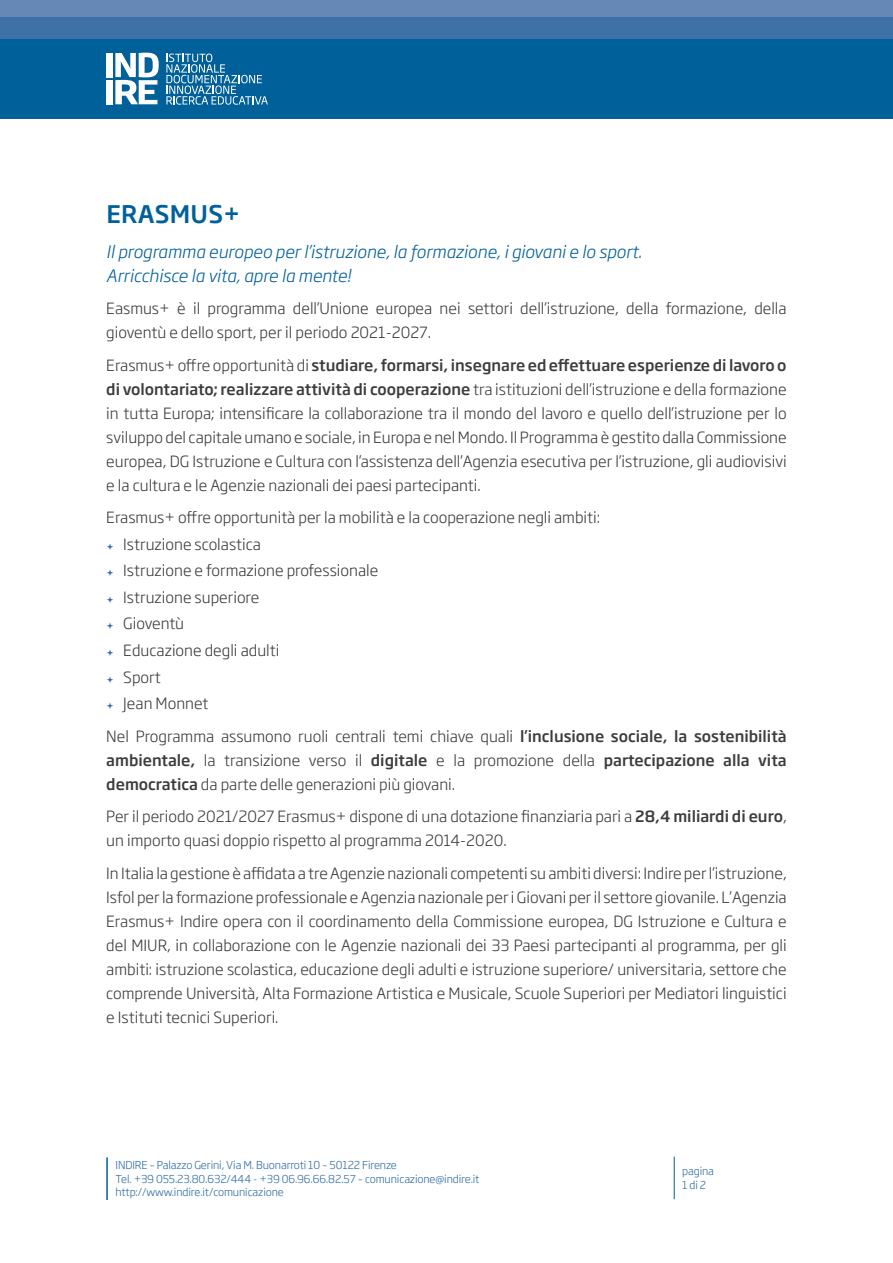
<style>
.page{position:relative;width:893px;height:1263px;background:#fff}
.page>*{position:absolute;margin:0;border:0;box-sizing:border-box;transform-origin:0 0}
.t1{font:500 24px "Soho Gothic Pro";letter-spacing:.015em;color:#006099}
.t2{font:italic 300 16.95px/24px "Soho Gothic Pro";color:#006099}
.t3{font:300 15.3px/24px "Soho Gothic Pro";color:#3c3c3b}
.t4{font:300 10.8px/13.5px "Soho Gothic Pro";letter-spacing:-.01em;color:#2f6ca2}
.s1{font-weight:500}
</style>
<div class="page">
<hr style="left:106px;top:1157px;width:2px;height:43px;background:#006099">
<hr style="left:674px;top:1157px;width:1px;height:42px;background:#006099">
<div style="left:0;top:38px;width:893px;height:81px;background:#006099"></div>
<div style="left:0;top:17px;width:893px;height:21px;background:#3e72a7"></div>
<div style="left:0;top:0;width:893px;height:17px;background:#6588b6"></div>
<svg style="left:166px;top:54px;width:102px;height:51px"></svg>
<div style="left:106px;top:53px;width:6px;height:24px;background:#fff"></div>
<div style="left:106px;top:80px;width:6px;height:24px;background:#fff"></div>
<svg style="left:115px;top:53px;width:44px;height:51px"></svg>
<h1 class="t1" style="left:106px;top:195px;width:135px">ERASMUS+</h1>
<p class="t2" style="left:106px;top:238px;width:537px">Il programma europeo per l’istruzione, la formazione, i giovani e lo sport.<br>Arricchisce la vita, apre la mente!</p>
<p class="t3" style="left:106px;top:296px;width:682px">Easmus+ è il programma dell’Unione europea nei settori dell’istruzione, della formazione, della gioventù e dello sport, per il periodo 2021-2027.</p>
<p class="t3" style="left:106px;top:352px;width:682px;text-align:justify">Erasmus+ offre opportunità di <span class="s1">studiare, formarsi, insegnare ed effettuare esperienze di lavoro o di volontariato; realizzare attività di cooperazione</span> tra istituzioni dell’istruzione e della formazione in tutta Europa; intensificare la collaborazione tra il mondo del lavoro e quello dell’istruzione per lo sviluppo del capitale umano e sociale, in Europa e nel Mondo. Il Programma è gestito dalla Commissione europea, DG Istruzione e Cultura con l’assistenza dell’Agenzia esecutiva per l’istruzione, gli audiovisivi e la cultura e le Agenzie nazionali dei paesi partecipanti.</p>
<p class="t3" style="left:123px;top:503px;width:478px;line-height:26.5px;text-indent:-17px">Erasmus+ offre opportunità per la mobilità e la cooperazione negli ambiti:<br>Istruzione scolastica<br>Istruzione e formazione professionale<br>Istruzione superiore<br>Gioventù<br>Educazione degli adulti<br>Sport<br>Jean Monnet</p>
<p class="t3" style="left:106px;top:723px;width:682px;text-align:justify">Nel Programma assumono ruoli centrali temi chiave quali <span class="s1">l’inclusione sociale, la sostenibilità ambientale,</span> la transizione verso il <span class="s1">digitale</span> e la promozione della <span class="s1">partecipazione alla vita democratica</span> da parte delle generazioni più giovani.</p>
<p class="t3" style="left:106px;top:803px;width:682px">Per il periodo 2021/2027 Erasmus+ dispone di una dotazione finanziaria pari a <span class="s1">28,4 miliardi di euro</span>, un importo quasi doppio rispetto al programma 2014-2020.</p>
<p class="t3" style="left:106px;top:860px;width:682px;text-align:justify">In Italia la gestione è affidata a tre Agenzie nazionali competenti su ambiti diversi: Indire per l’istruzione, Isfol per la formazione professionale e Agenzia nazionale per i Giovani per il settore giovanile. L’Agenzia Erasmus+ Indire opera con il coordinamento della Commissione europea, DG Istruzione e Cultura e del MIUR, in collaborazione con le Agenzie nazionali dei 33 Paesi partecipanti al programma, per gli ambiti: istruzione scolastica, educazione degli adulti e istruzione superiore/ universitaria, settore che comprende Università, Alta Formazione Artistica e Musicale, Scuole Superiori per Mediatori linguistici e Istituti tecnici Superiori.</p>
<p class="t4" style="left:116px;top:1158px;width:365px">INDIRE – Palazzo Gerini, Via M. Buonarroti 10 – 50122 Firenze<br>Tel. +39 055.23.80.632/444 - +39 06.96.66.82.57 – comunicazione@indire.it http://www.indire.it/comunicazione</p>
<p class="t4" style="left:682px;top:1164px;width:33px">pagina<br>1 di 2</p>
</div>
